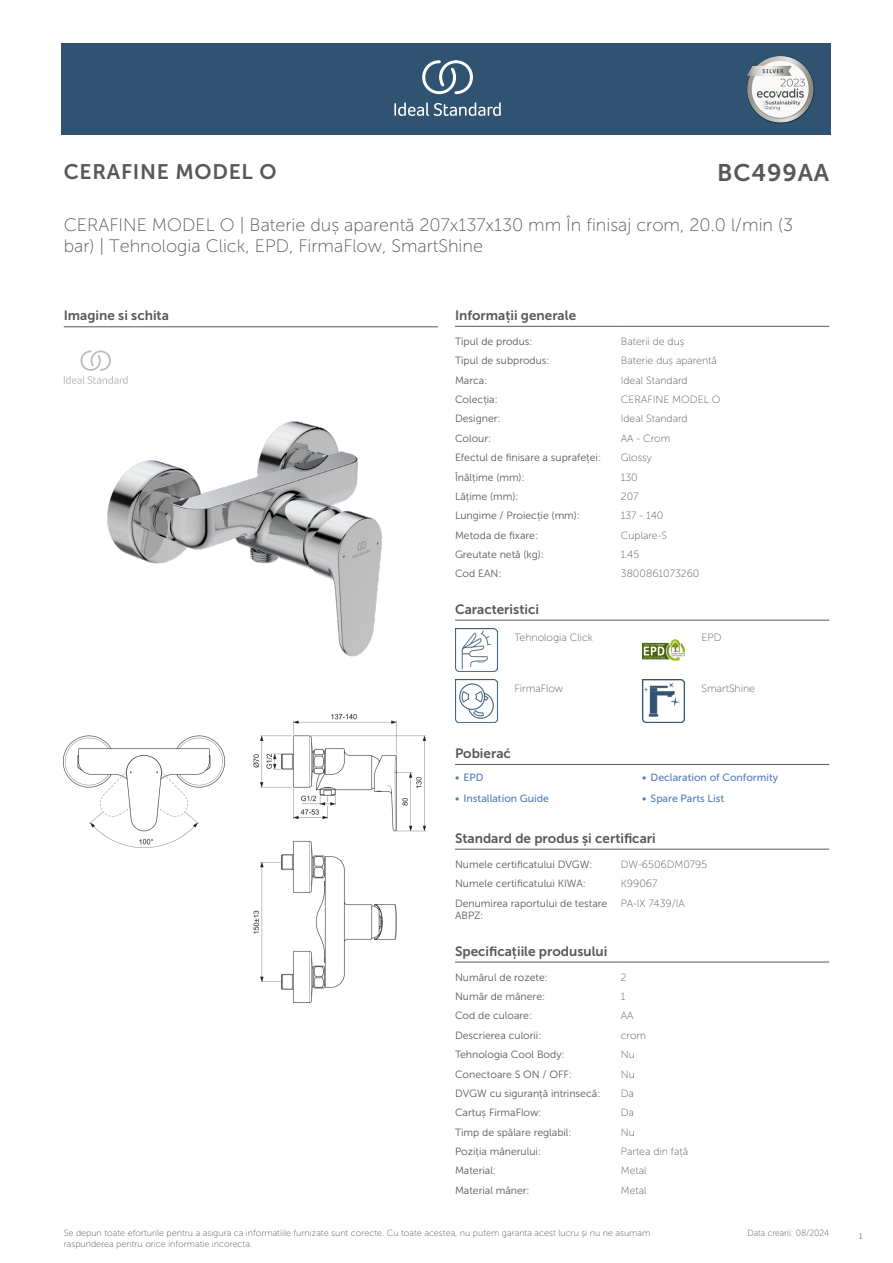
<style>
.page{position:relative;width:893px;height:1263px;background:#fff}
.page>*{position:absolute;margin:0;border:0;box-sizing:border-box;transform-origin:0 0}
.ID{font:24px "Museo Sans 700";letter-spacing:.035em;color:#57585a}
.SUITE_NAME{font:21px "Museo Sans 700";letter-spacing:.035em;color:#57585a}
.Product_description__L3{font:18px/21.6px "Museo Sans 100";color:#57585a}
.head_9pt{font:13.5px "Museo Sans 700";color:#57585a}
.head_general{font:10.5px/12.6px "Museo Sans 300";color:#57585a}
.value_general{font:10.5px "Museo Sans 100";color:#57585a}
.t1{font:10.5px "Museo Sans 500";color:#547ec0}
.Disclaimer{font:9px/10.8px "Museo Sans 100";color:#57585a}
.Date_created{font:9px "Museo Sans 100";color:#57585a;scale:.95 1}
.t2{font:300 9px "Calibri";color:#57585a;scale:.95 1}
</style>
<div class="page">
<div style="left:62px;top:43px;width:769px;height:91px;background:#2f5371"></div>
<hr style="left:455px;top:326px;width:166px;height:1px;background:#57585a">
<hr style="left:621px;top:326px;width:208px;height:1px;background:#57585a">
<hr style="left:455px;top:620px;width:59px;height:1px;background:#57585a">
<hr style="left:514px;top:620px;width:128px;height:1px;background:#57585a">
<hr style="left:642px;top:620px;width:60px;height:1px;background:#57585a">
<hr style="left:702px;top:620px;width:127px;height:1px;background:#57585a">
<img style="left:455px;top:629px;width:42px;height:42px">
<img style="left:642px;top:640px;width:43px;height:20px">
<img style="left:455px;top:680px;width:42px;height:42px">
<img style="left:642px;top:680px;width:43px;height:42px">
<hr style="left:455px;top:764px;width:187px;height:1px;background:#57585a">
<hr style="left:642px;top:764px;width:187px;height:1px;background:#57585a">
<hr style="left:455px;top:849px;width:166px;height:1px;background:#57585a">
<hr style="left:621px;top:849px;width:208px;height:1px;background:#57585a">
<hr style="left:455px;top:962px;width:166px;height:1px;background:#57585a">
<hr style="left:621px;top:962px;width:208px;height:1px;background:#57585a">
<img style="left:64px;top:714px;width:361px;height:289px">
<hr style="left:64px;top:327px;width:374px;height:1px;background:#57585a">
<svg style="left:64px;top:350px;width:64px;height:34px"></svg>
<img style="left:107px;top:421px;width:275px;height:236px">
<svg style="left:394px;top:102px;width:107px;height:14px"></svg>
<svg style="left:422px;top:60px;width:51px;height:34px"></svg>
<img style="left:746px;top:56px;width:68px;height:67px">
<p class="SUITE_NAME" style="left:64px;top:160px;width:214px">CERAFINE MODEL O</p>
<p class="ID" style="left:717px;top:160px;width:114px">BC499AA</p>
<p class="Product_description__L3" style="left:64px;top:214px;width:731px">CERAFINE MODEL O | Baterie duș aparentă 207x137x130 mm În finisaj crom, 20.0 l/min (3 bar) | Tehnologia Click, EPD, FirmaFlow, SmartShine</p>
<p class="head_9pt" style="left:64px;top:308px;width:107px">Imagine si schita</p>
<p class="head_9pt" style="left:455px;top:308px;width:123px">Informații generale</p>
<p class="head_general" style="left:455px;top:335px;width:79px">Tipul de produs:</p>
<p class="value_general" style="left:621px;top:336px;width:65px">Baterii de duș</p>
<p class="head_general" style="left:455px;top:354px;width:96px">Tipul de subprodus:</p>
<p class="value_general" style="left:621px;top:355px;width:98px">Baterie duș aparentă</p>
<p class="head_general" style="left:455px;top:374px;width:34px">Marca:</p>
<p class="value_general" style="left:621px;top:374px;width:68px">Ideal Standard</p>
<p class="head_general" style="left:455px;top:393px;width:44px">Colecția:</p>
<p class="value_general" style="left:621px;top:394px;width:101px">CERAFINE MODEL O</p>
<p class="head_general" style="left:455px;top:413px;width:47px">Designer:</p>
<p class="value_general" style="left:621px;top:413px;width:68px">Ideal Standard</p>
<p class="head_general" style="left:455px;top:432px;width:38px">Colour:</p>
<p class="value_general" style="left:621px;top:433px;width:51px">AA - Crom</p>
<p class="head_general" style="left:455px;top:451px;width:148px">Efectul de finisare a suprafeței:</p>
<p class="value_general" style="left:621px;top:452px;width:33px">Glossy</p>
<p class="head_general" style="left:455px;top:471px;width:71px">Înălțime (mm):</p>
<p class="value_general" style="left:621px;top:471px;width:19px">130</p>
<p class="head_general" style="left:455px;top:490px;width:65px">Lățime (mm):</p>
<p class="value_general" style="left:621px;top:491px;width:19px">207</p>
<p class="head_general" style="left:455px;top:509px;width:127px">Lungime / Proiecție (mm):</p>
<p class="value_general" style="left:621px;top:510px;width:44px">137 - 140</p>
<p class="head_general" style="left:455px;top:529px;width:85px">Metoda de fixare:</p>
<p class="value_general" style="left:621px;top:529px;width:48px">Cuplare-S</p>
<p class="head_general" style="left:455px;top:548px;width:91px">Greutate netă (kg):</p>
<p class="value_general" style="left:621px;top:549px;width:20px">1.45</p>
<p class="head_general" style="left:455px;top:567px;width:48px">Cod EAN:</p>
<p class="value_general" style="left:621px;top:568px;width:80px">3800861073260</p>
<p class="head_9pt" style="left:455px;top:602px;width:85px">Caracteristici</p>
<p class="value_general" style="left:514px;top:632px;width:80px">Tehnologia Click</p>
<p class="value_general" style="left:702px;top:632px;width:21px">EPD</p>
<p class="value_general" style="left:514px;top:683px;width:50px">FirmaFlow</p>
<p class="value_general" style="left:702px;top:683px;width:55px">SmartShine</p>
<p class="head_9pt" style="left:455px;top:746px;width:57px">Pobierać</p>
<p class="t1" style="left:455px;top:772px;width:30px">• EPD</p>
<p class="t1" style="left:642px;top:772px;width:138px">• Declaration of Conformity</p>
<p class="t1" style="left:455px;top:793px;width:95px">• Installation Guide</p>
<p class="t1" style="left:642px;top:793px;width:84px">• Spare Parts List</p>
<p class="head_9pt" style="left:455px;top:831px;width:202px">Standard de produs și certificari</p>
<p class="head_general" style="left:455px;top:858px;width:139px">Numele certificatului DVGW:</p>
<p class="value_general" style="left:621px;top:859px;width:88px">DW-6506DM0795</p>
<p class="head_general" style="left:455px;top:877px;width:132px">Numele certificatului KIWA:</p>
<p class="value_general" style="left:621px;top:878px;width:38px">K99067</p>
<p class="head_general" style="left:455px;top:897px;width:154px">Denumirea raportului de testare<br>ABPZ:</p>
<p class="value_general" style="left:621px;top:897px;width:66px">PA-IX 7439/IA</p>
<p class="head_9pt" style="left:455px;top:943px;width:154px">Specificațiile produsului</p>
<p class="head_general" style="left:455px;top:971px;width:94px">Numărul de rozete:</p>
<p class="value_general" style="left:621px;top:971px;width:7px">2</p>
<p class="head_general" style="left:455px;top:990px;width:92px">Număr de mânere:</p>
<p class="value_general" style="left:621px;top:991px;width:6px">1</p>
<p class="head_general" style="left:455px;top:1009px;width:79px">Cod de culoare:</p>
<p class="value_general" style="left:621px;top:1010px;width:14px">AA</p>
<p class="head_general" style="left:455px;top:1029px;width:88px">Descrierea culorii:</p>
<p class="value_general" style="left:621px;top:1030px;width:27px">crom</p>
<p class="head_general" style="left:455px;top:1048px;width:111px">Tehnologia Cool Body:</p>
<p class="value_general" style="left:621px;top:1049px;width:15px">Nu</p>
<p class="head_general" style="left:455px;top:1068px;width:118px">Conectoare S ON / OFF:</p>
<p class="value_general" style="left:621px;top:1068px;width:15px">Nu</p>
<p class="head_general" style="left:455px;top:1087px;width:147px">DVGW cu siguranță intrinsecă:</p>
<p class="value_general" style="left:621px;top:1088px;width:15px">Da</p>
<p class="head_general" style="left:455px;top:1106px;width:88px">Cartuș FirmaFlow:</p>
<p class="value_general" style="left:621px;top:1107px;width:15px">Da</p>
<p class="head_general" style="left:455px;top:1126px;width:118px">Timp de spălare reglabil:</p>
<p class="value_general" style="left:621px;top:1126px;width:15px">Nu</p>
<p class="head_general" style="left:455px;top:1145px;width:88px">Poziția mânerului:</p>
<p class="value_general" style="left:621px;top:1146px;width:69px">Partea din față</p>
<p class="head_general" style="left:455px;top:1164px;width:43px">Material:</p>
<p class="value_general" style="left:621px;top:1165px;width:27px">Metal</p>
<p class="head_general" style="left:455px;top:1184px;width:76px">Material mâner:</p>
<p class="value_general" style="left:621px;top:1184px;width:27px">Metal</p>
<p class="Disclaimer" style="left:64px;top:1227px;width:588px">Se depun toate eforturile pentru a asigura ca informatiile furnizate sunt corecte. Cu toate acestea, nu putem garanta acest lucru și nu ne asumam raspunderea pentru orice informatie incorecta.</p>
<p class="Date_created" style="left:747px;top:1228px;width:87px">Data crearii: 08/2024</p>
<p class="t2" style="left:858px;top:1230px;width:6px">1</p>
</div>
